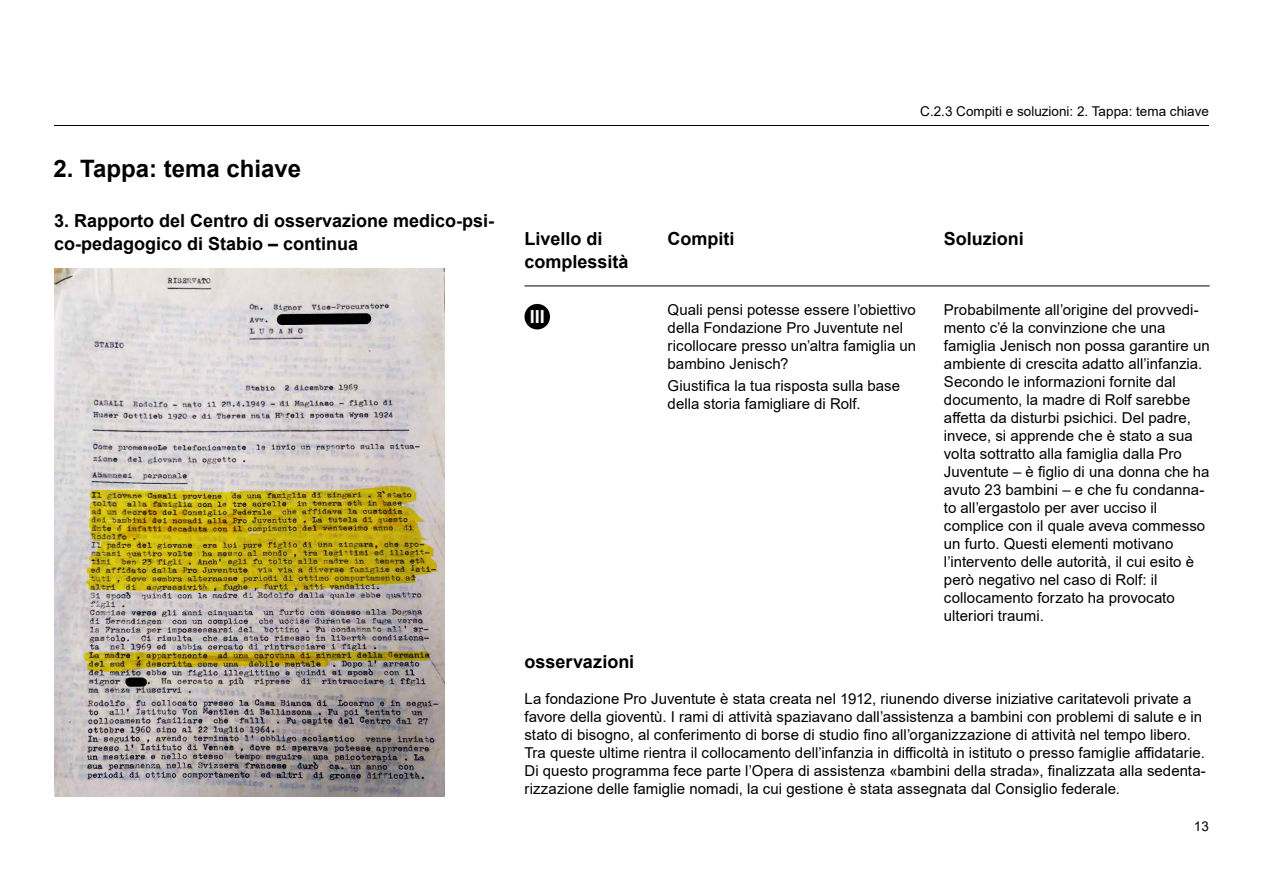
<style>
.page{position:relative;width:1263px;height:893px;background:#fff}
.page>*{position:absolute;margin:0;border:0;box-sizing:border-box;transform-origin:0 0}
.t1{font:700 24px "Arial";color:#000}
.t2{font:700 18px/22.5px "Arial";color:#000}
.t3{font:700 18px "Arial";color:#fff}
.t4{font:15px/18px "Arial";color:#000}
.t5{font:13.5px "Arial";color:#000}
</style>
<div class="page">
<hr style="left:54px;top:125px;width:1155px;height:1px;background:#000">
<hr style="left:524px;top:286px;width:133px;height:1px;background:#000">
<hr style="left:657px;top:286px;width:276px;height:1px;background:#000">
<hr style="left:933px;top:286px;width:277px;height:1px;background:#000">
<div style="left:524px;top:304px;width:26px;height:25px;background:#000;border-radius:50%"></div>
<img style="left:54px;top:268px;width:390px;height:529px">
<h1 class="t1" style="left:54px;top:152px;width:249px">2. Tappa: tema chiave</h1>
<p class="t2" style="left:54px;top:210px;width:442px">3. Rapporto del Centro di osservazione medico-psi&shy;co-pedagogico di Stabio – continua</p>
<p class="t5" style="left:920px;top:102px;width:290px">C.2.3 Compiti e soluzioni: 2. Tappa: tema chiave</p>
<p class="t2" style="left:524px;top:228px;width:106px">Livello di complessità</p>
<p class="t2" style="left:668px;top:228px;width:68px">Compiti</p>
<p class="t2" style="left:944px;top:228px;width:82px">Soluzioni</p>
<p class="t3" style="left:530px;top:304px;width:17px">III</p>
<p class="t4" style="left:668px;top:300px;width:250px">Quali pensi potesse essere l’obiettivo della Fondazione Pro Juventute nel ricollocare presso un’altra famiglia un bambino Jenisch?</p>
<p class="t4" style="left:668px;top:377px;width:234px">Giustifica la tua risposta sulla base della storia famigliare di Rolf.</p>
<p class="t4" style="left:944px;top:300px;width:267px">Probabilmente all’origine del provvedi&shy;mento c’é la convinzione che una famiglia Jenisch non possa garantire un ambiente di crescita adatto all’infanzia.<br>Secondo le informazioni fornite dal documento, la madre di Rolf sarebbe affetta da disturbi psichici. Del padre, invece, si apprende che è stato a sua volta sottratto alla famiglia dalla Pro Juventute – è figlio di una donna che ha avuto 23 bambini – e che fu condanna&shy;to all’ergastolo per aver ucciso il complice con il quale aveva commesso un furto. Questi elementi motivano l’intervento delle autorità, il cui esito è però negativo nel caso di Rolf: il collocamento forzato ha provocato ulteriori traumi.</p>
<p class="t2" style="left:524px;top:651px;width:111px">osservazioni</p>
<p class="t4" style="left:524px;top:690px;width:683px">La fondazione Pro Juventute è stata creata nel 1912, riunendo diverse iniziative caritatevoli private a favore della gioventù. I rami di attività spaziavano dall’assistenza a bambini con problemi di salute e in stato di bisogno, al conferimento di borse di studio fino all’organizzazione di attività nel tempo libero.<br>Tra queste ultime rientra il collocamento dell’infanzia in difficoltà in istituto o presso famiglie affidatarie.<br>Di questo programma fece parte l’Opera di assistenza «bambini della strada», finalizzata alla sedenta&shy;rizzazione delle famiglie nomadi, la cui gestione è stata assegnata dal Consiglio federale.</p>
<p class="t5" style="left:1194px;top:817px;width:17px">13</p>
</div>
